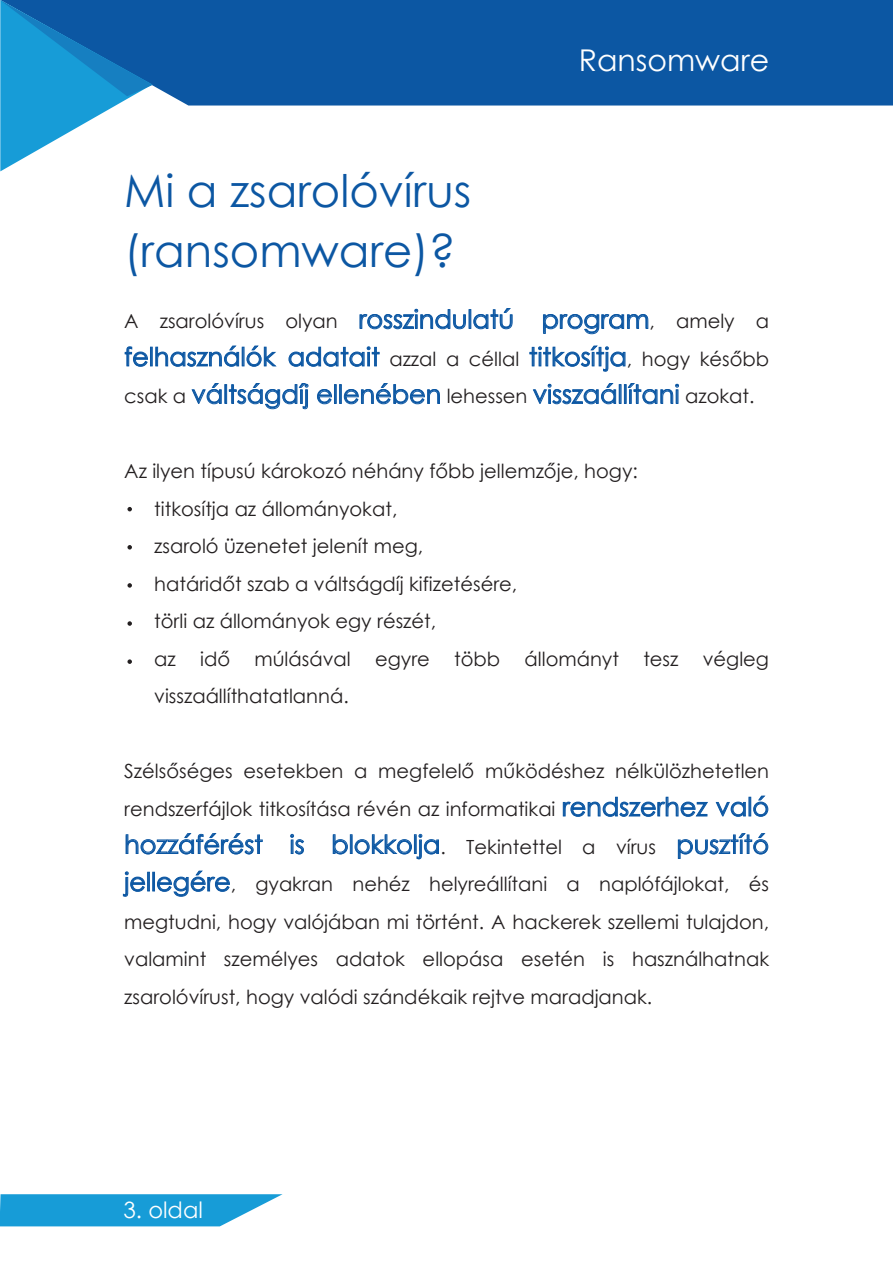
<style>
.page{position:relative;width:893px;height:1263px;background:#fff}
.page>*{position:absolute;margin:0;border:0;box-sizing:border-box;transform-origin:0 0}
.t1{font:45px/60px "Century Gothic";color:#0c57a3}
.t2{font:30px "Century Gothic";color:#fff}
.t3{font:25.5px/37.5px "Century Gothic";color:#0c57a3}
.t4{font:22.5px "Century Gothic";color:#fff}
.t5{font:19.5px/37.5px "Century Gothic";color:#231f20}
.s1{font-size:25.5px;color:#0c57a3}
.s2{font-size:19.5px;color:#231f20}
</style>
<div class="page">
<div style="left:153px;top:0;width:740px;height:106px;background:#0c57a3"></div>
<svg style="left:0;top:0;width:153px;height:171px"></svg>
<svg style="left:359px;top:308px;width:107px;height:22px"></svg>
<svg style="left:473px;top:308px;width:40px;height:22px"></svg>
<svg style="left:543px;top:314px;width:106px;height:20px"></svg>
<svg style="left:124px;top:346px;width:24px;height:21px"></svg>
<div style="left:150px;top:347px;width:3px;height:19px;border:1px solid #0c57a3"></div>
<svg style="left:155px;top:345px;width:122px;height:22px"></svg>
<svg style="left:288px;top:346px;width:92px;height:21px"></svg>
<svg style="left:529px;top:345px;width:97px;height:27px"></svg>
<svg style="left:191px;top:383px;width:31px;height:21px"></svg>
<div style="left:224px;top:384px;width:3px;height:20px;border:1px solid #0c57a3"></div>
<svg style="left:229px;top:383px;width:80px;height:26px"></svg>
<svg style="left:317px;top:389px;width:15px;height:15px"></svg>
<div style="left:334px;top:384px;width:3px;height:20px;border:1px solid #0c57a3"></div>
<div style="left:339px;top:384px;width:3px;height:20px;border:1px solid #0c57a3"></div>
<svg style="left:344px;top:383px;width:96px;height:22px"></svg>
<svg style="left:532px;top:383px;width:84px;height:22px"></svg>
<div style="left:619px;top:384px;width:2px;height:20px;border:1px solid #0c57a3"></div>
<div style="left:624px;top:384px;width:2px;height:20px;border:1px solid #0c57a3"></div>
<svg style="left:627px;top:383px;width:52px;height:21px"></svg>
<svg style="left:563px;top:796px;width:145px;height:21px"></svg>
<svg style="left:715px;top:795px;width:54px;height:22px"></svg>
<svg style="left:125px;top:833px;width:138px;height:22px"></svg>
<svg style="left:290px;top:833px;width:14px;height:22px"></svg>
<svg style="left:333px;top:834px;width:15px;height:21px"></svg>
<div style="left:350px;top:834px;width:2px;height:20px;border:1px solid #0c57a3"></div>
<svg style="left:354px;top:833px;width:85px;height:26px"></svg>
<svg style="left:678px;top:833px;width:91px;height:26px"></svg>
<svg style="left:123px;top:871px;width:22px;height:26px"></svg>
<div style="left:147px;top:872px;width:3px;height:19px;border:1px solid #0c57a3"></div>
<div style="left:152px;top:872px;width:3px;height:19px;border:1px solid #0c57a3"></div>
<svg style="left:157px;top:870px;width:73px;height:27px"></svg>
<svg style="left:0;top:1194px;width:283px;height:32px"></svg>
<svg style="left:127px;top:507px;width:5px;height:4px"></svg>
<svg style="left:127px;top:545px;width:5px;height:4px"></svg>
<svg style="left:127px;top:583px;width:5px;height:5px"></svg>
<svg style="left:127px;top:621px;width:5px;height:5px"></svg>
<svg style="left:127px;top:659px;width:5px;height:5px"></svg>
<h2 class="t2" style="left:579px;top:39px;width:192px">Ransomware</h2>
<h1 class="t1" style="left:124px;top:160px;width:349px">Mi a zsarolóvírus (ransomware)?</h1>
<p class="t5" style="left:124px;top:302px;width:646px">A zsarolóvírus olyan <span class="s1">rosszindulatú program</span>, amely a</p>
<h3 class="t3" style="left:124px;top:338px;width:646px">felhasználók adatait <span class="s2">azzal a céllal</span> titkosítja<span class="s2">, hogy később csak a</span> váltságdíj ellenében <span class="s2">lehessen</span> visszaállítani <span class="s2">azokat.</span></h3>
<p class="t5" style="left:154px;top:452px;width:616px;text-indent:-30px">Az ilyen típusú károkozó néhány főbb jellemzője, hogy:<br>titkosítja az állományokat,<br>zsaroló üzenetet jelenít meg,<br>határidőt szab a váltságdíj kifizetésére,<br>törli az állományok egy részét,<br>az idő múlásával egyre több állományt tesz végleg visszaállíthatatlanná.</p>
<p class="t5" style="left:124px;top:752px;width:646px">Szélsőséges esetekben a megfelelő működéshez nélkülözhetetlen rendszerfájlok titkosítása révén az informatikai <span class="s1">rendszerhez való</span></p>
<h3 class="t3" style="left:124px;top:825px;width:646px">hozzáférést is blokkolja<span class="s2">. Tekintettel a vírus</span> pusztító</h3>
<p class="t5" style="left:124px;top:865px;width:646px;text-align:justify"><span class="s1">jellegére</span>, gyakran nehéz helyreállítani a naplófájlokat, és megtudni, hogy valójában mi történt. A hackerek szellemi tulajdon, valamint személyes adatok ellopása esetén is használhatnak zsarolóvírust, hogy valódi szándékaik rejtve maradjanak.</p>
<p class="t4" style="left:123px;top:1194px;width:81px">3. oldal</p>
</div>
